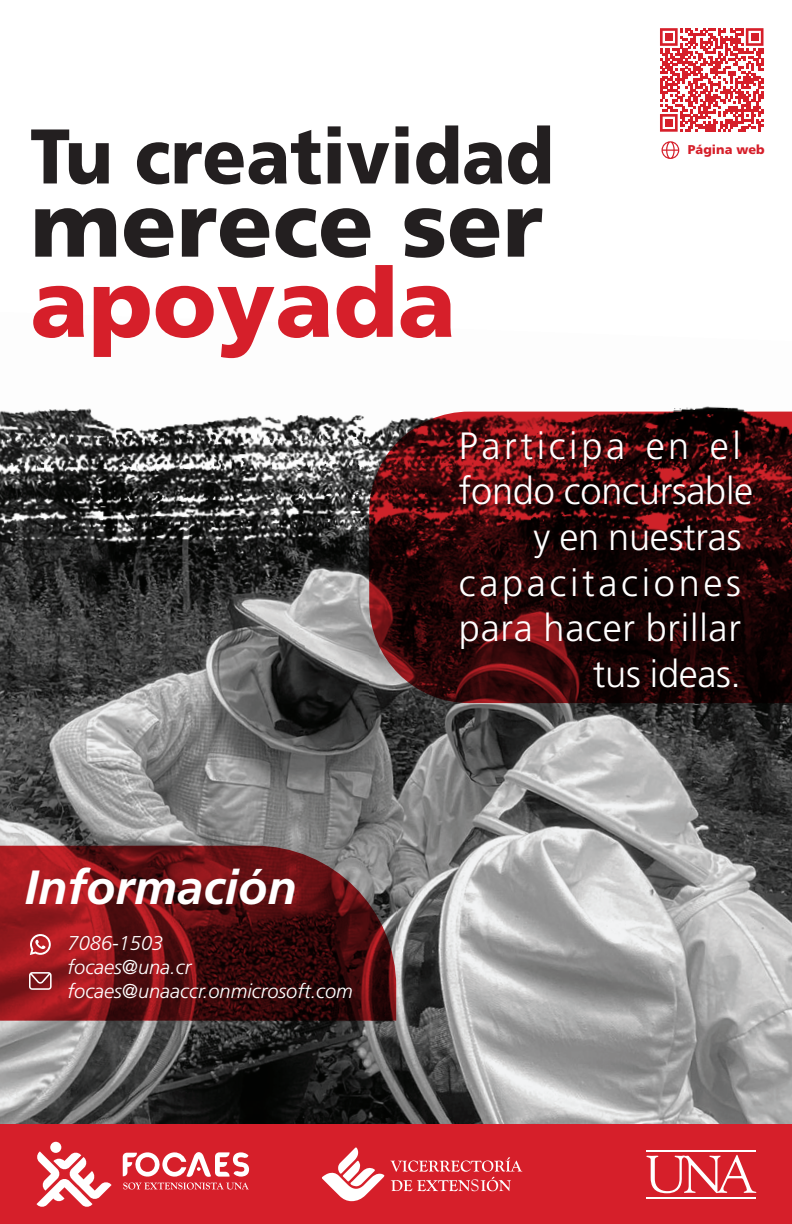
<style>
.page{position:relative;width:792px;height:1224px;background:#fff}
.page>*{position:absolute;margin:0;border:0;box-sizing:border-box;transform-origin:0 0}
.t1{font:900 95.7px "Frutiger LT Pro";color:#d61f2a}
.t2{font:900 91px "Frutiger LT Pro";color:#231f20}
.t3{font:900 77.3px "Frutiger LT Pro";color:#231f20;scale:.93 1}
.t4{font:italic 700 48px "Frutiger LT Pro";color:#fff}
.t5{font:300 38px "Frutiger LT Pro";letter-spacing:.095em;color:#fff}
.t6{font:300 38px "Frutiger LT Pro";letter-spacing:-.005em;color:#fff}
.t7{font:300 38px "Frutiger LT Pro";letter-spacing:.02em;color:#fff}
.t8{font:300 38px "Frutiger LT Pro";letter-spacing:-.01em;color:#fff}
.t9{font:italic 300 20px/24px "Frutiger LT Pro";color:#fff}
.t10{font:17px "Goudy Old Style T";color:#fff}
.t11{font:900 12.8px "Frutiger LT Pro";color:#d61f2a}
</style>
<div class="page">
<img style="left:0;top:406px;width:792px;height:719px">
<div style="left:0;top:1125px;width:792px;height:99px;background:#d61f2a"></div>
<svg style="left:660px;top:28px;width:104px;height:104px"></svg>
<div style="left:665px;top:33px;width:8px;height:8px;background:#d61f2a"></div>
<div style="left:751px;top:33px;width:7px;height:8px;background:#d61f2a"></div>
<div style="left:665px;top:119px;width:8px;height:8px;background:#d61f2a"></div>
<svg style="left:369px;top:412px;width:423px;height:291px"></svg>
<hr style="left:647px;top:1197px;width:109px;height:1px;background:#fff">
<hr style="left:647px;top:1150px;width:109px;height:2px;background:#fff">
<svg style="left:646px;top:1155px;width:110px;height:38px"></svg>
<svg style="left:36px;top:1151px;width:76px;height:56px"></svg>
<div style="left:50px;top:1142px;width:11px;height:11px;background:#fff;border-radius:50%"></div>
<svg style="left:123px;top:1152px;width:126px;height:38px"></svg>
<svg style="left:322px;top:1147px;width:200px;height:54px"></svg>
<svg style="left:0;top:846px;width:396px;height:175px"></svg>
<svg style="left:29px;top:972px;width:23px;height:18px"></svg>
<svg style="left:30px;top:934px;width:21px;height:21px"></svg>
<svg style="left:662px;top:141px;width:17px;height:18px"></svg>
<h3 class="t3" style="left:30px;top:110px;width:564px">Tu creatividad</h3>
<h2 class="t2" style="left:30px;top:170px;width:514px">merece ser</h2>
<h1 class="t1" style="left:30px;top:246px;width:427px">apoyada</h1>
<p class="t11" style="left:688px;top:142px;width:79px">Página web</p>
<h3 class="t4" style="left:25px;top:859px;width:274px">Información</h3>
<p class="t9" style="left:68px;top:931px;width:287px">7086-1503<br>focaes@una.cr focaes@unaaccr.onmicrosoft.com</p>
<h3 class="t5" style="left:459px;top:424px;width:284px">Participa en el</h3>
<h3 class="t6" style="left:459px;top:469px;width:296px">fondo concursable</h3>
<h3 class="t6" style="left:534px;top:515px;width:209px">y en nuestras</h3>
<h3 class="t5" style="left:459px;top:560px;width:284px">capacitaciones</h3>
<h3 class="t7" style="left:459px;top:606px;width:284px">para hacer brillar</h3>
<h3 class="t8" style="left:593px;top:652px;width:150px">tus ideas.</h3>
<p class="t10" style="left:471px;top:1176px;width:10px">S</p>
</div>
